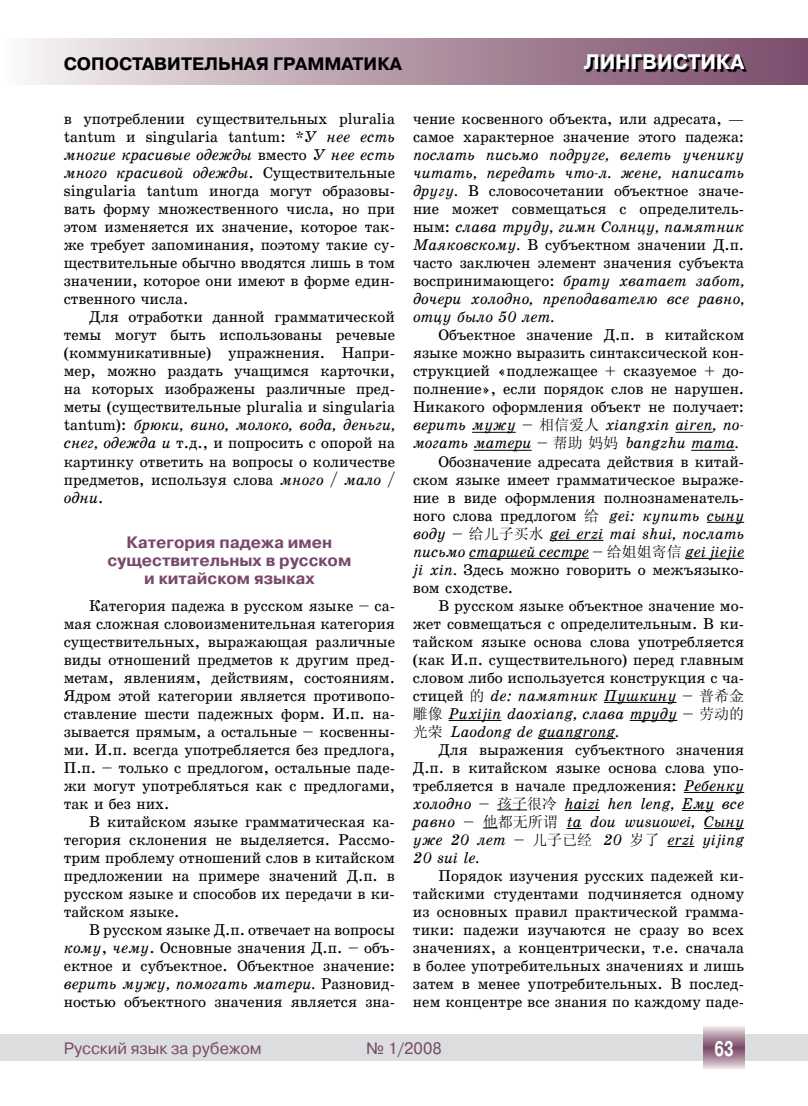
<style>
.page{position:relative;width:808px;height:1106px;background:#fff}
.page>*{position:absolute;margin:0;border:0;box-sizing:border-box;transform-origin:0 0}
.t1{font:700 21px "Pragmatica C";color:#fff}
.t2{font:700 21px "Pragmatica C";color:#fff;scale:.7 1}
.t3{font:700 18px "Pragmatica C";color:#000}
.t4{font:700 16.5px/18px "Pragmatica C";color:#78496a;text-align:center}
.t5{font:16.5px "Pragmatica C";color:#78496a}
.t6{font:15px/18px "School Plain";color:#000;text-align:justify}
.t7{font:italic 15px/18px "School";color:#000}
.s1{font-family:"School";font-style:italic}
.s2{font-family:"School Plain";font-style:normal}
.s3{font-family:"Sim Sun";font-style:normal}
.s4{font-family:"Sim Sun"}
</style>
<div class="page">
<div style="left:0;top:1034px;width:808px;height:26px;background:#dcddde"></div>
<svg style="left:704px;top:1026px;width:40px;height:43px;background:#b094a4"></svg>
<div style="left:0;top:38px;width:808px;height:46px;background:linear-gradient(to right,#f5f2f1,#764664)"></div>
<svg style="left:586px;top:56px;width:222px;height:29px;background:#6e4d62"></svg>
<hr style="left:472px;top:432px;width:44px;height:1px;background:#000">
<hr style="left:675px;top:432px;width:38px;height:1px;background:#000">
<hr style="left:474px;top:450px;width:58px;height:1px;background:#000">
<hr style="left:691px;top:450px;width:44px;height:1px;background:#000">
<hr style="left:707px;top:522px;width:37px;height:1px;background:#000">
<hr style="left:550px;top:540px;width:53px;height:1px;background:#000">
<hr style="left:469px;top:558px;width:120px;height:1px;background:#000">
<hr style="left:685px;top:558px;width:59px;height:1px;background:#000">
<hr style="left:604px;top:702px;width:72px;height:1px;background:#000">
<hr style="left:449px;top:720px;width:52px;height:1px;background:#000">
<hr style="left:630px;top:720px;width:47px;height:1px;background:#000">
<hr style="left:538px;top:738px;width:77px;height:1px;background:#000">
<hr style="left:684px;top:792px;width:60px;height:1px;background:#000">
<hr style="left:497px;top:809px;width:30px;height:1px;background:#000">
<hr style="left:565px;top:810px;width:35px;height:1px;background:#000">
<hr style="left:682px;top:810px;width:32px;height:1px;background:#000">
<svg style="left:483px;top:827px;width:15px;height:1px"></svg>
<svg style="left:567px;top:828px;width:15px;height:1px"></svg>
<hr style="left:704px;top:828px;width:40px;height:1px;background:#000">
<svg style="left:667px;top:846px;width:27px;height:1px"></svg>
<p class="t3" style="left:64px;top:54px;width:55px">СОПОСТАВИТЕЛЬНА</p>
<p class="t3" style="left:256px;top:54px;width:30px">Я ГРА</p>
<p class="t3" style="left:307px;top:54px;width:48px">ММАТИКА</p>
<h1 class="t1" style="left:584px;top:51px;width:16px">ЛИНГВИСТИКА</h1>
<p class="t6" style="left:64px;top:110px;width:333px">в употреблении существительных pluralia tantum и singularia tantum: *<span class="s1">У нее есть</span></p>
<p class="t7" style="left:64px;top:146px;width:333px">многие красивые одежды <span class="s2">вместо</span> У нее есть много</p>
<p class="t6" style="left:64px;top:164px;width:333px;text-indent:53px"><span class="s1">красивой одежды</span> . Существительные singularia tantum иногда могут образовы&shy;вать форму множественного числа, но при этом изменяется их значение, которое так&shy;же требует запоминания, поэтому такие су&shy;ществительные обычно вводятся лишь в том значении, которое они имеют в форме един&shy;ственного числа.</p>
<p class="t6" style="left:64px;top:308px;width:333px;text-indent:26px">Для отработки данной грамматической темы могут быть использованы речевые (коммуникативные) упражнения. Напри&shy;мер, можно раздать учащимся карточки, на которых изображены различные пред&shy;меты (существительные pluralia и singularia</p>
<p class="t7" style="left:64px;top:416px;width:193px"><span class="s2">tantum):</span> брюки, вино, молоко</p>
<p class="t7" style="left:289px;top:416px;width:108px">, вода, деньги,</p>
<p class="t6" style="left:64px;top:434px;width:333px"><span class="s1">снег, одежда и</span> т.д., и попросить с опорой на картинку ответить на вопросы о количестве предметов, используя слова <span class="s1">много</span></p>
<p class="t7" style="left:330px;top:470px;width:66px">/ мало /</p>
<p class="t7" style="left:64px;top:488px;width:41px">одни<span class="s2">.</span></p>
<p class="t4" style="left:107px;top:533px;width:245px">Категория падежа имен существительных в русском и китайском языках</p>
<p class="t6" style="left:64px;top:596px;width:333px;text-indent:26px">Категория падежа в русском языке – са&shy;мая сложная словоизменительная категория существительных, выражающая различные виды отношений предметов к другим пред&shy;метам, явлениям, действиям, состояниям.<br>Ядром этой категории является противопо&shy;ставление шести падежных форм. И.п. на&shy;зывается прямым, а остальные – косвенны&shy;ми. И.п. всегда употребляется без предлога, П.п. – только с предлогом, остальные паде&shy;жи могут употребляться как с предлогами, так и без них.</p>
<p class="t6" style="left:64px;top:812px;width:333px;text-indent:26px">В китайском языке грамматическая ка&shy;тегория склонения не выделяется. Рассмо&shy;трим проблему отношений слов в китайском предложении на примере значений Д.п. в русском языке и способов их передачи в ки&shy;тайском языке.</p>
<p class="t6" style="left:64px;top:920px;width:333px;text-indent:26px">В русском языке Д.п. отвечает на вопросы <span class="s1">кому</span>, <span class="s1">чему</span>. Основные значения Д.п. – объ&shy;ектное и субъектное. Объектное значение:</p>
<p class="t7" style="left:64px;top:974px;width:333px">верить мужу, помогать матери. <span class="s2">Разновид-</span></p>
<p class="t6" style="left:64px;top:992px;width:333px">ностью объектного значения является зна-</p>
<p class="t6" style="left:413px;top:110px;width:333px">чение косвенного объекта, или адресата, — самое характерное значение этого падежа:</p>
<p class="t7" style="left:413px;top:146px;width:333px">послать письмо подруге, велеть ученику читать, передать что-л. жене, написать</p>
<p class="t6" style="left:413px;top:182px;width:333px"><span class="s1">другу.</span> В словосочетании объектное значе&shy;ние может совмещаться с определитель-</p>
<p class="t7" style="left:413px;top:218px;width:331px"><span class="s2">ным:</span> слава труду, гимн Солнцу, памятник</p>
<p class="t6" style="left:413px;top:236px;width:333px"><span class="s1">Маяковскому.</span> В субъектном значении Д.п. часто заключен элемент значения субъекта</p>
<p class="t7" style="left:413px;top:272px;width:309px"><span class="s2">воспринимающего:</span> брату хватает забот</p>
<p class="t7" style="left:740px;top:272px;width:5px">,</p>
<p class="t7" style="left:413px;top:290px;width:68px">дочери холод</p>
<p class="t7" style="left:512px;top:290px;width:233px">но, преподавателю все равно,</p>
<p class="t7" style="left:413px;top:308px;width:54px">отцу было</p>
<p class="t7" style="left:498px;top:308px;width:58px">50 лет.</p>
<p class="t6" style="left:413px;top:326px;width:333px;text-indent:26px">Объектное значение Д.п. в китайском языке можно выразить синтаксической кон&shy;струкцией «подлежащее + сказуемое + до&shy;полнение», если порядок слов не нарушен.<br>Никакого оформления объект не получает:</p>
<p class="t7" style="left:413px;top:416px;width:333px">верить мужу – <span class="s3">相信爱人</span> xiangxin airen, по&shy;могать матери – <span class="s3">帮助妈妈</span> bangzhu mama.</p>
<p class="t6" style="left:413px;top:452px;width:333px;text-indent:26px">Обозначение адресата действия в китай&shy;ском языке имеет грамматическое выраже&shy;ние в виде оформления полнознаменатель&shy;ного слова предлогом <span class="s4">给</span> <span class="s1">gei: купить сыну</span></p>
<p class="t7" style="left:413px;top:524px;width:333px">воду – <span class="s3">给儿子买水</span> gei erzi mai shui, послать письмо старшей сестр</p>
<p class="t7" style="left:582px;top:542px;width:164px">е – <span class="s3">给姐姐寄信</span> gei jiejie</p>
<p class="t6" style="left:413px;top:560px;width:333px"><span class="s1">ji xin.</span> Здесь можно говорить о межъязыко&shy;вом сходстве.</p>
<p class="t6" style="left:413px;top:596px;width:333px;text-indent:26px">В русском языке объектное значение мо&shy;жет совмещаться с определительным. В ки&shy;тайском языке основа слова употребляется (как И.п. существительного) перед главным словом либо используется конструкция с ча-</p>
<p class="t7" style="left:413px;top:686px;width:333px;text-align:justify"><span class="s2">стицей</span> <span class="s3">的</span> de: памятник Пушкину – <span class="s3">普希金雕像</span> Puxijin daoxiang, слава труду – <span class="s3">劳动的光荣</span> Laodong de guangrong.</p>
<p class="t6" style="left:413px;top:740px;width:333px;text-indent:26px">Для выражения субъектного значения Д.п. в китайском языке основа слова упо&shy;требляется в начале предложения: <span class="s1">Ребенку</span></p>
<p class="t7" style="left:413px;top:794px;width:10px">холод</p>
<p class="t7" style="left:413px;top:794px;width:333px;text-align:justify;text-indent:41px">но – <span class="s3">孩子很冷</span> haizi hen leng, Ему все равно – <span class="s3">他都无所谓</span> ta dou wusuowei, Сыну уже 20 лет – <span class="s3">儿子已经</span> 20 <span class="s3">岁了</span> erzi yijing 20 sui le.</p>
<p class="t6" style="left:413px;top:866px;width:333px;text-indent:26px">Порядок изучения русских падежей ки&shy;тайскими студентами подчиняется одному из основных правил практической грамма&shy;тики: падежи изучаются не сразу во всех значениях, а концентрически, т.е. сначала в более употребительных значениях и лишь затем в менее употребительных. В послед&shy;нем концентре все знания по каждому паде-</p>
<p class="t5" style="left:64px;top:1039px;width:199px">Русский язык за рубежом</p>
<p class="t5" style="left:366px;top:1039px;width:77px">№ 1/2008</p>
<h1 class="t2" style="left:714px;top:1037px;width:29px">63</h1>
</div>
